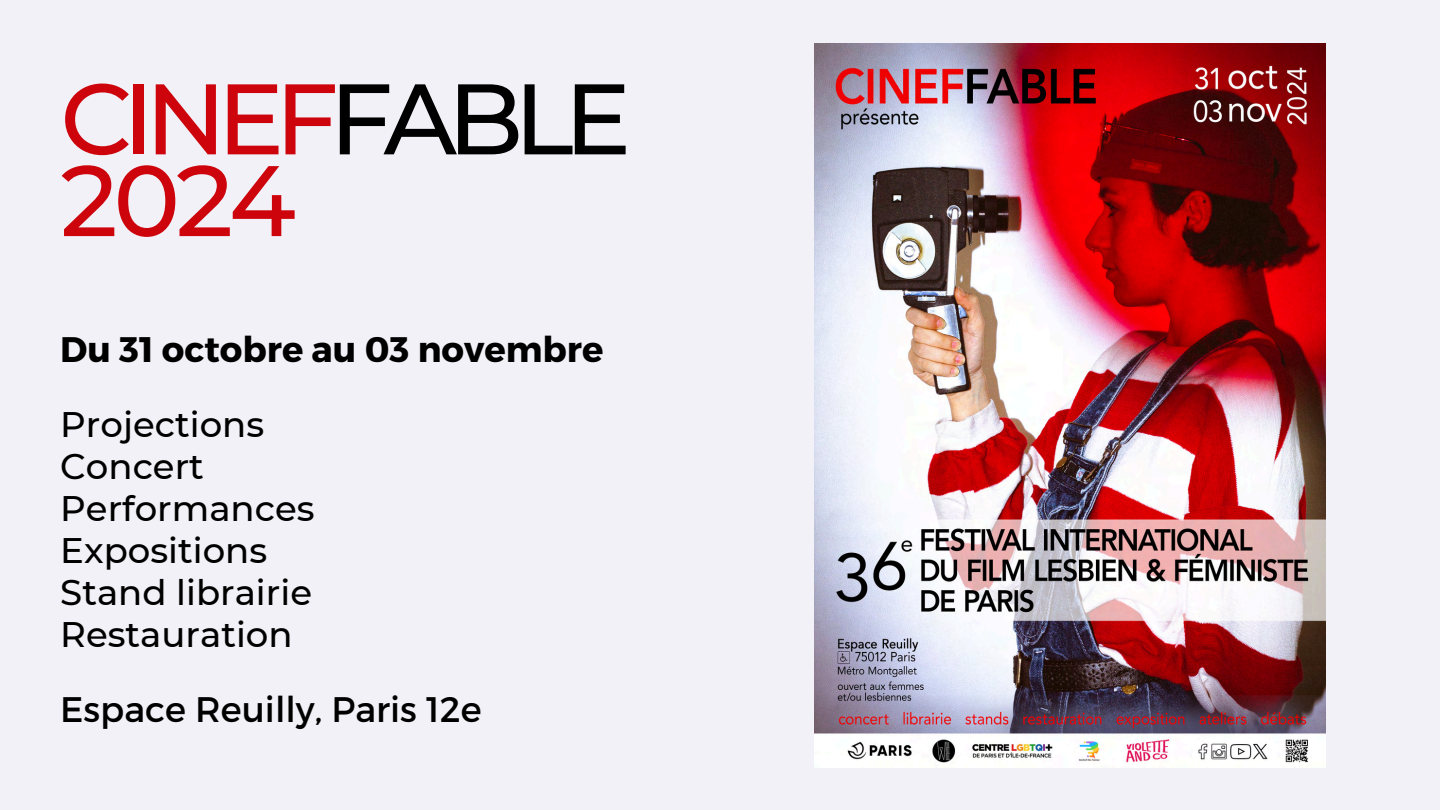
<style>
.page{position:relative;width:1440px;height:810px;background:#f1f1f7}
.page>*{position:absolute;margin:0;border:0;box-sizing:border-box;transform-origin:0 0}
.t1{font:500 100px/81.8px "Montserrat";letter-spacing:-.09em;color:#ce040c}
.t2{font:500 35.5px/42px "Montserrat";color:#000}
.t3{font:700 35.5px "Montserrat";color:#000}
.t4{font:35.5px "Montserrat";color:#000}
.s1{color:#000}
</style>
<div class="page">
<img style="left:814px;top:43px;width:512px;height:725px">
<h1 class="t1" style="left:60px;top:78px;width:572px">CINEF<span class="s1">FABLE<br></span>2024</h1>
<h2 class="t3" style="left:60px;top:326px;width:545px">Du 31 octobre au 03 novembre</h2>
<h2 class="t2" style="left:60px;top:404px;width:256px">Projections<br>Concert<br>Performances<br>Expositions<br>Stand librairie<br>Restauration</h2>
<p class="t4" style="left:60px;top:686px;width:423px">Espace Reuilly, Paris 12e</p>
</div>
